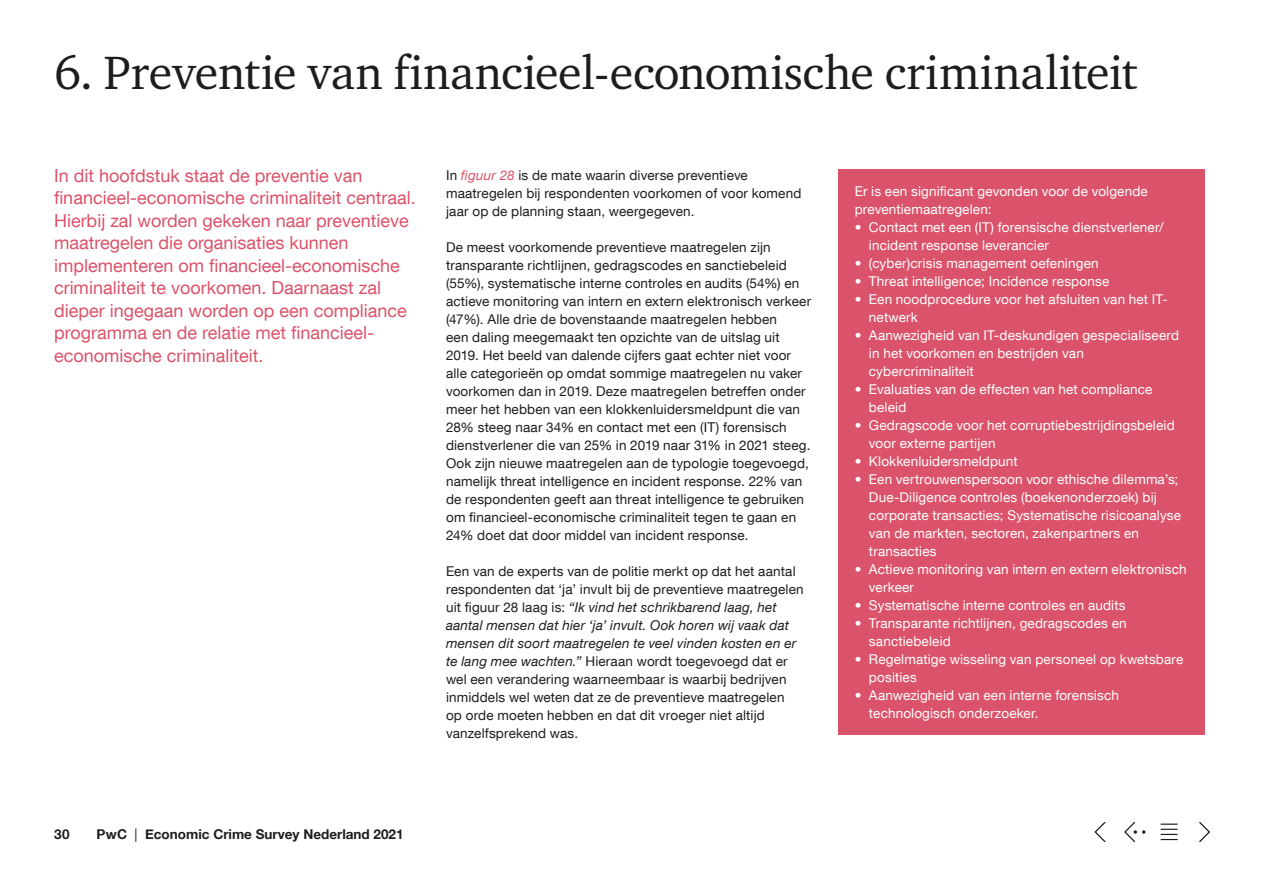
<style>
.page{position:relative;width:1263px;height:893px;background:#fff}
.page>*{position:absolute;margin:0;border:0;box-sizing:border-box;transform-origin:0 0}
.t1{font:48px "Charter ITC Std";letter-spacing:-.005em;color:#1d1d1b}
.t2{font:18px/22.5px "Helvetica Neue LT Com";color:#db536a}
.t3{font:13.5px/18px "Helvetica Neue LT Com";letter-spacing:.01em;color:#1d1d1b}
.t4{font:13.5px/18px "Helvetica Neue LT Com";letter-spacing:.01em;color:#fff}
.t5{font:700 13.5px "Helvetica Neue";color:#1d1d1b}
.t6{font:700 13.5px "Helvetica Neue LT Com";color:#1d1d1b}
.s1{font-style:italic;color:#db536a}
.s2{font-style:italic}
.s3{font-family:"Helvetica Neue LT Com"}
.s4{font-family:"Helvetica Neue LT Com";font-weight:400}
</style>
<div class="page">
<svg style="left:1161px;top:823px;width:16px;height:17px"></svg>
<svg style="left:1124px;top:822px;width:21px;height:20px"></svg>
<svg style="left:1094px;top:822px;width:11px;height:20px"></svg>
<svg style="left:1199px;top:822px;width:11px;height:20px"></svg>
<div style="left:838px;top:169px;width:367px;height:566px;background:#db536a"></div>
<h1 class="t1" style="left:54px;top:43px;width:1085px">6. Preventie van financieel-economische criminaliteit</h1>
<p class="t2" style="left:54px;top:164px;width:363px">In dit hoofdstuk staat de preventie van financieel-economische criminaliteit centraal.<br>Hierbij zal worden gekeken naar preventieve maatregelen die organisaties kunnen implementeren om financieel-economische criminaliteit te voorkomen. Daarnaast zal dieper ingegaan worden op een compliance programma en de relatie met financieel&shy;economische criminaliteit.</p>
<p class="t3" style="left:446px;top:166px;width:357px">In <span class="s1">figuur 28</span> is de mate waarin diverse preventieve maatregelen bij respondenten voorkomen of voor komend jaar op de planning staan, weergegeven.</p>
<p class="t3" style="left:446px;top:238px;width:367px">De meest voorkomende preventieve maatregelen zijn transparante richtlijnen, gedragscodes en sanctiebeleid (55%), systematische interne controles en audits (54%) en actieve monitoring van intern en extern elektronisch verkeer (47%). Alle drie de bovenstaande maatregelen hebben<br>een daling meegemaakt ten opzichte van de uitslag uit 2019. Het beeld van dalende cijfers gaat echter niet voor alle categorieën op omdat sommige maatregelen nu vaker voorkomen dan in 2019. Deze maatregelen betreffen onder meer het hebben van een klokkenluidersmeldpunt die van 28% steeg naar 34% en contact met een (IT) forensisch dienstverlener die van 25% in 2019 naar 31% in 2021 steeg.<br>Ook zijn nieuwe maatregelen aan de typologie toegevoegd, namelijk threat intelligence en incident response. 22% van de respondenten geeft aan threat intelligence te gebruiken om financieel-economische criminaliteit tegen te gaan en 24% doet dat door middel van incident response.</p>
<p class="t3" style="left:446px;top:562px;width:359px">Een van de experts van de politie merkt op dat het aantal respondenten dat ‘ja’ invult bij de preventieve maatregelen uit figuur 28 laag is: <span class="s2">“Ik vind het schrikbarend laag, het aantal mensen dat hier ‘ja’ invult. Ook horen wij vaak dat mensen dit soort maatregelen te veel vinden kosten en er te lang mee wachten.”</span> Hieraan wordt toegevoegd dat er wel een verandering waarneembaar is waarbij bedrijven inmiddels wel weten dat ze de preventieve maatregelen op orde moeten hebben en dat dit vroeger niet altijd vanzelfsprekend was.</p>
<p class="t6" style="left:54px;top:826px;width:17px">30</p>
<p class="t5" style="left:96px;top:824px;width:309px"><span class="s3">PwC</span> <span class="s4">|</span> Economic Crime Survey Nederland 2021</p>
<p class="t4" style="left:855px;top:182px;width:295px">Er is een significant gevonden voor de volgende preventiemaatregelen:</p>
<p class="t4" style="left:869px;top:218px;width:296px;text-indent:-14px">• Contact met een (IT) forensische dienstverlener/ incident response leverancier</p>
<p class="t4" style="left:855px;top:254px;width:245px">• (cyber)crisis management oefeningen</p>
<p class="t4" style="left:855px;top:272px;width:256px">• Threat intelligence; Incidence response</p>
<p class="t4" style="left:869px;top:290px;width:300px;text-indent:-14px">• Een noodprocedure voor het afsluiten van het IT&shy;netwerk</p>
<p class="t4" style="left:869px;top:326px;width:312px;text-indent:-14px">• Aanwezigheid van IT-deskundigen gespecialiseerd in het voorkomen en bestrijden van cybercriminaliteit</p>
<p class="t4" style="left:869px;top:379px;width:285px;text-indent:-14px">• Evaluaties van de effecten van het compliance beleid</p>
<p class="t4" style="left:869px;top:415px;width:307px;text-indent:-14px">• Gedragscode voor het corruptiebestrijdingsbeleid voor externe partijen</p>
<p class="t4" style="left:855px;top:451px;width:164px">• Klokkenluidersmeldpunt</p>
<p class="t4" style="left:869px;top:469px;width:314px;text-indent:-14px">• Een vertrouwenspersoon voor ethische dilemma’s; Due-Diligence controles (boekenonderzoek) bij corporate transacties; Systematische risicoanalyse van de markten, sectoren, zakenpartners en transacties</p>
<p class="t4" style="left:869px;top:559px;width:319px;text-indent:-14px">• Actieve monitoring van intern en extern elektronisch verkeer</p>
<p class="t4" style="left:855px;top:595px;width:272px">• Systematische interne controles en audits</p>
<p class="t4" style="left:869px;top:613px;width:259px;text-indent:-14px">• Transparante richtlijnen, gedragscodes en sanctiebeleid</p>
<p class="t4" style="left:869px;top:649px;width:316px;text-indent:-14px">• Regelmatige wisseling van personeel op kwetsbare posities</p>
<p class="t4" style="left:869px;top:685px;width:251px;text-indent:-14px">• Aanwezigheid van een interne forensisch technologisch onderzoeker.</p>
</div>
